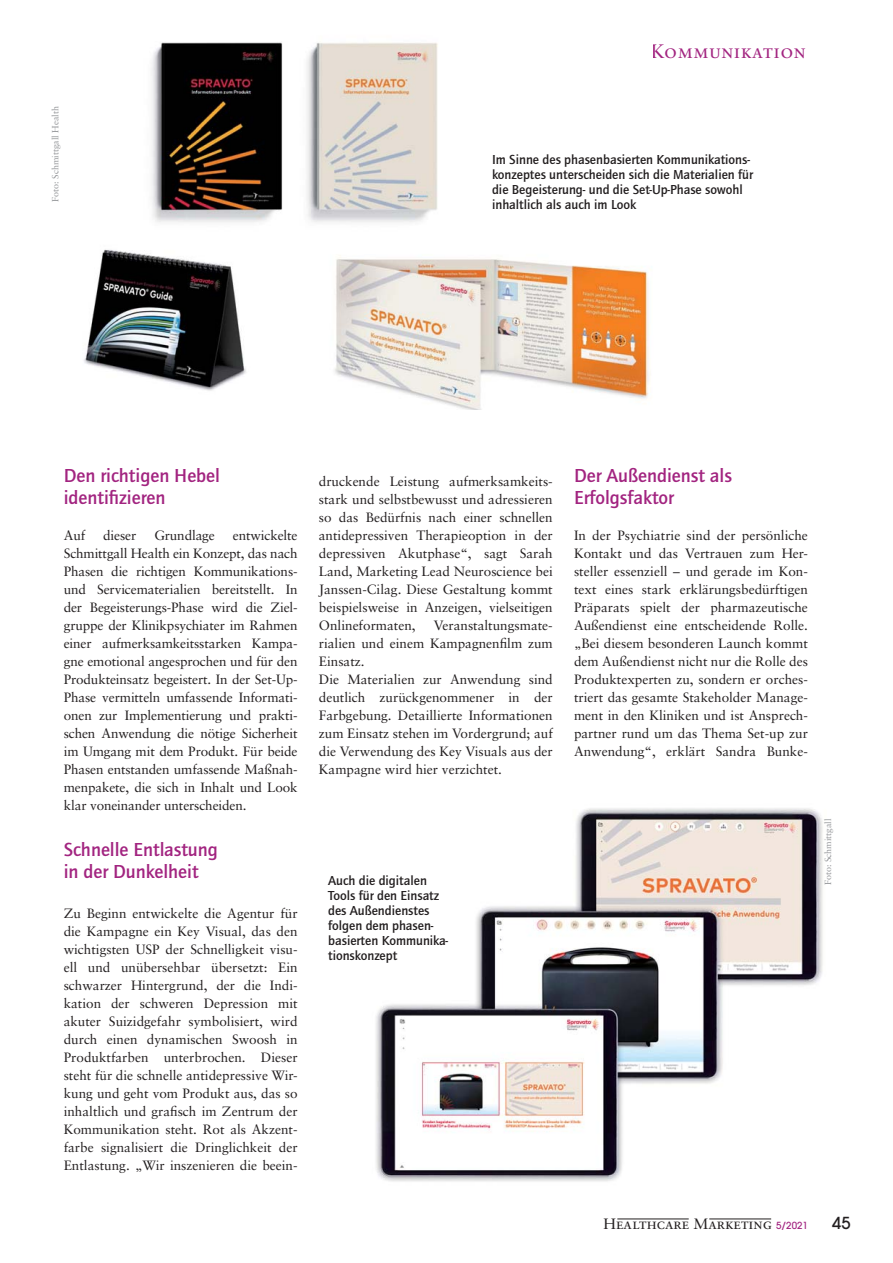
<style>
.page{position:relative;width:893px;height:1263px;background:#fff}
.page>*{position:absolute;margin:0;border:0;box-sizing:border-box;transform-origin:0 0}
.t1{font:500 19.5px/22.5px "Quay Sans ITC Std";color:#a22480}
.t2{font:19.5px "Sabon Roman SC";letter-spacing:.025em;color:#a22480}
.t3{font:500 16.5px "Avant Garde";color:#231f20}
.t4{font:15px "Sabon Roman SC";color:#231f20}
.t5{font:13.5px/18px "Sabon";color:#231f20;text-align:justify}
.t6{font:500 13.5px/15px "Quay Sans ITC Std";color:#231f20}
.t7{font:9px "Sabon";color:#939598}
.s1{font-family:"Avant Garde";font-weight:500;font-size:9.75px;color:#a22480}
</style>
<div class="page">
<hr style="left:617px;top:1219px;width:72px;height:1px;background:#231f20">
<hr style="left:709px;top:1219px;width:62px;height:1px;background:#231f20">
<img style="left:84px;top:249px;width:162px;height:142px">
<img style="left:334px;top:257px;width:315px;height:152px">
<img style="left:151px;top:42px;width:287px;height:180px">
<img style="left:376px;top:808px;width:447px;height:374px">
<p class="t7" style="left:52px;top:202px;width:97px;rotate:-90deg">Foto: Schmittgall Health</p>
<h1 class="t2" style="left:651px;top:43px;width:156px">Kommunikation</h1>
<p class="t6" style="left:492px;top:152px;width:263px">Im Sinne des phasenbasierten Kommunikations&shy;konzeptes unterscheiden sich die Materialien für die Begeisterung- und die Set-Up-Phase sowohl inhaltlich als auch im Look</p>
<h1 class="t1" style="left:64px;top:465px;width:158px">Den richtigen Hebel identifizieren</h1>
<p class="t5" style="left:64px;top:528px;width:23px">Auf</p>
<p class="t5" style="left:103px;top:528px;width:35px">dieser</p>
<p class="t5" style="left:154px;top:528px;width:62px">Grundlage</p>
<p class="t5" style="left:64px;top:528px;width:235px;text-indent:169px">entwickelte Schmittgall Health ein Konzept, das nach Phasen die richtigen Kommunikations&shy;und Servicematerialien bereitstellt. In der Begeisterungs-Phase wird die Ziel&shy;gruppe der Klinikpsychiater im Rahmen einer aufmerksamkeitsstarken Kampa&shy;gne emotional angesprochen und für den Produkteinsatz begeistert. In der Set-Up-Phase vermitteln umfassende Informati&shy;onen zur Implementierung und prakti&shy;schen Anwendung die nötige Sicherheit im Umgang mit dem Produkt. Für beide Phasen entstanden umfassende Maßnah&shy;menpakete, die sich in Inhalt und Look klar voneinander unterscheiden.</p>
<h1 class="t1" style="left:64px;top:839px;width:156px">Schnelle Entlastung in der Dunkelheit</h1>
<p class="t5" style="left:64px;top:906px;width:235px">Zu Beginn entwickelte die Agentur für die Kampagne ein Key Visual, das den wichtigsten USP der Schnelligkeit visu&shy;ell und unübersehbar übersetzt: Ein schwarzer Hintergrund, der die Indi&shy;kation der schweren Depression mit akuter Suizidgefahr symbolisiert, wird durch einen dynamischen Swoosh in Produktfarben unterbrochen. Dieser steht für die schnelle antidepressive Wir&shy;kung und geht vom Produkt aus, das so inhaltlich und grafisch im Zentrum der Kommunikation steht. Rot als Akzent&shy;farbe signalisiert die Dringlichkeit der Entlastung. „Wir inszenieren die beein-</p>
<p class="t5" style="left:319px;top:474px;width:235px">druckende Leistung aufmerksamkeits&shy;stark und selbstbewusst und adressieren so das Bedürfnis nach einer schnellen antidepressiven Therapieoption in der depressiven Akutphase“, sagt Sarah Land, Marketing Lead Neuroscience bei Janssen-Cilag. Diese Gestaltung kommt beispielsweise in Anzeigen, vielseitigen Onlineformaten,</p>
<p class="t5" style="left:319px;top:617px;width:235px;text-align:left;text-indent:115px">Veranstaltungsmate&shy;rialien und einem Kampagnenfilm zum<br>Einsatz.<br>Die Materialien zur Anwendung sind deutlich zurückgenommener in der<br>Farbgebung. Detaillierte Informationen zum Einsatz stehen im Vordergrund; auf die Verwendung des Key Visuals aus der<br>Kampagne wird hier verzichtet.</p>
<p class="t6" style="left:328px;top:873px;width:122px">Auch die digitalen<br>Tools für den Einsatz des Außendienstes folgen dem phasen&shy;basierten Kommunika&shy;tionskonzept</p>
<h1 class="t1" style="left:574px;top:465px;width:159px">Der Außendienst als<br>Erfolgsfaktor</h1>
<p class="t5" style="left:574px;top:528px;width:235px">In der Psychiatrie sind der persönliche Kontakt und das Vertrauen zum Her&shy;steller essenziell – und gerade im Kon&shy;text eines stark erklärungsbedürftigen Präparats spielt der pharmazeutische Außendienst eine entscheidende Rolle. „Bei diesem besonderen Launch kommt dem Außendienst nicht nur die Rolle des Produktexperten zu, sondern er orches&shy;triert das gesamte Stakeholder Manage&shy;ment in den Kliniken und ist Ansprech&shy;partner rund um das Thema Set-up zur Anwendung“, erklärt Sandra Bunke-</p>
<p class="t7" style="left:824px;top:885px;width:68px;rotate:-90deg">Foto: Schmittgall</p>
<p class="t4" style="left:604px;top:1217px;width:206px">Healthcare Marketing <span class="s1">5/2021</span></p>
<p class="t3" style="left:832px;top:1217px;width:20px">45</p>
</div>
